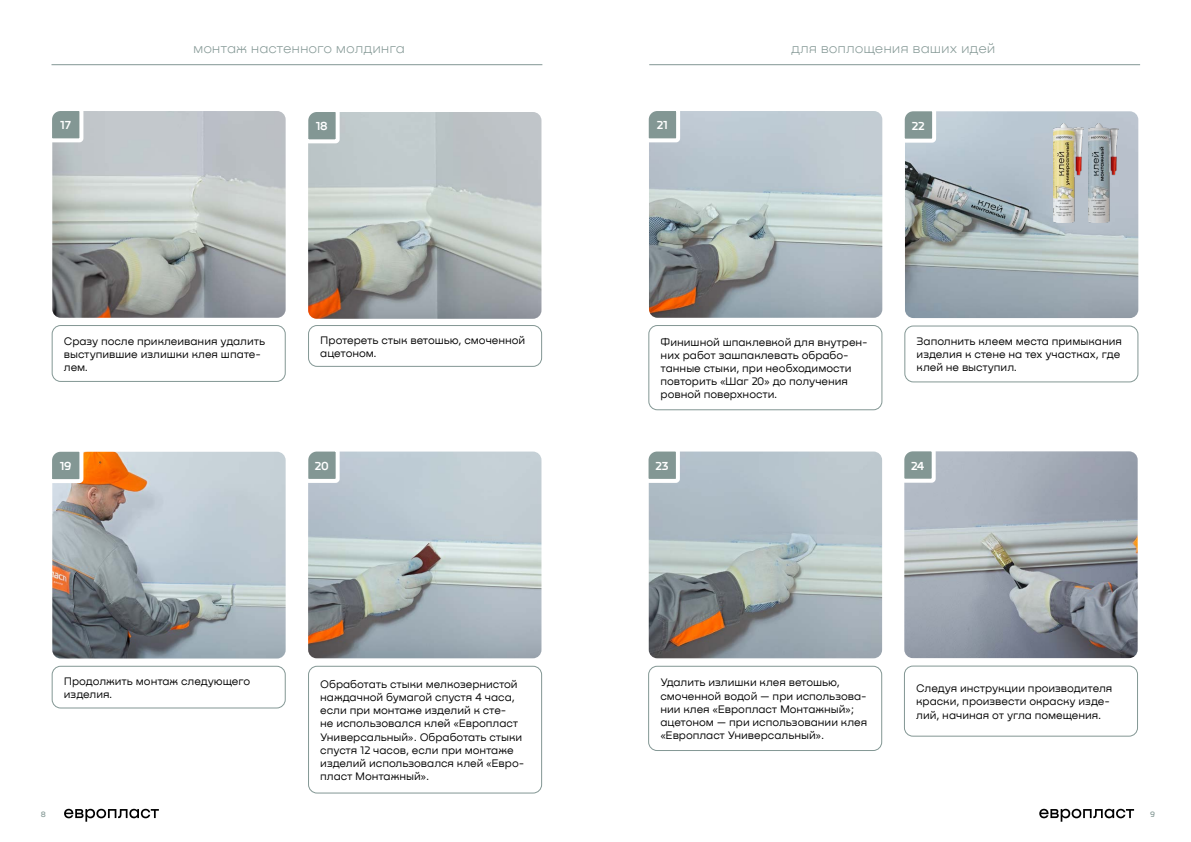
<style>
.page{position:relative;width:1191px;height:842px;background:#fff}
.page>*{position:absolute;margin:0;border:0;box-sizing:border-box;transform-origin:0 0}
.t1{font:300 14px "Nekst";letter-spacing:-.005em;color:#839794}
.t2{font:600 12px "Nekst";letter-spacing:-.01em;color:#fff}
.t3{font:11px/13.2px "Nekst";letter-spacing:-.005em;color:#000}
.t4{font:500 8px "Nekst";color:#839794}
</style>
<div class="page">
<img style="left:52px;top:452px;width:234px;height:206px">
<img style="left:649px;top:111px;width:233px;height:207px">
<img style="left:52px;top:111px;width:234px;height:207px">
<svg style="left:52px;top:451px;width:33px;height:34px"></svg>
<svg style="left:648px;top:111px;width:34px;height:33px"></svg>
<svg style="left:52px;top:111px;width:33px;height:33px"></svg>
<div style="left:52px;top:666px;width:234px;height:42px;border:1px solid #839794;border-radius:9px"></div>
<div style="left:648px;top:325px;width:234px;height:85px;border:1px solid #839794;border-radius:9px"></div>
<div style="left:52px;top:325px;width:234px;height:57px;border:1px solid #839794;border-radius:9px"></div>
<img style="left:649px;top:451px;width:233px;height:207px">
<svg style="left:648px;top:451px;width:34px;height:34px"></svg>
<div style="left:648px;top:666px;width:234px;height:85px;border:1px solid #839794;border-radius:9px"></div>
<img style="left:905px;top:111px;width:233px;height:207px">
<svg style="left:904px;top:111px;width:34px;height:34px"></svg>
<div style="left:904px;top:326px;width:234px;height:56px;border:1px solid #839794;border-radius:9px"></div>
<img style="left:904px;top:451px;width:233px;height:207px">
<svg style="left:904px;top:451px;width:33px;height:34px"></svg>
<div style="left:904px;top:666px;width:234px;height:70px;border:1px solid #839794;border-radius:9px"></div>
<img style="left:308px;top:112px;width:233px;height:207px">
<img style="left:308px;top:452px;width:233px;height:206px">
<svg style="left:308px;top:112px;width:34px;height:33px"></svg>
<svg style="left:308px;top:451px;width:34px;height:34px"></svg>
<div style="left:308px;top:325px;width:234px;height:42px;border:1px solid #839794;border-radius:9px"></div>
<div style="left:308px;top:666px;width:234px;height:127px;border:1px solid #839794;border-radius:9px"></div>
<hr style="left:51px;top:64px;width:491px;height:1px;background:#839794">
<hr style="left:649px;top:64px;width:491px;height:1px;background:#839794">
<svg style="left:64px;top:809px;width:95px;height:12px"></svg>
<svg style="left:1039px;top:809px;width:95px;height:12px"></svg>
<img style="left:1053px;top:124px;width:30px;height:98px">
<img style="left:1088px;top:124px;width:30px;height:99px">
<p class="t1" style="left:193px;top:41px;width:213px">монтаж настенного молдинга</p>
<p class="t1" style="left:791px;top:41px;width:206px">для воплощения ваших идей</p>
<p class="t2" style="left:60px;top:118px;width:12px">17</p>
<p class="t2" style="left:657px;top:118px;width:13px">21</p>
<p class="t2" style="left:316px;top:119px;width:13px">18</p>
<p class="t2" style="left:911px;top:118px;width:15px">22</p>
<p class="t3" style="left:64px;top:334px;width:203px">Сразу после приклеивания удалить выступившие излишки клея шпате&shy;лем.</p>
<p class="t2" style="left:60px;top:459px;width:13px">19</p>
<p class="t3" style="left:320px;top:333px;width:207px">Протереть стык ветошью, смоченной ацетоном.</p>
<p class="t2" style="left:315px;top:459px;width:16px">20</p>
<p class="t3" style="left:660px;top:335px;width:209px">Финишной шпаклевкой для внутрен&shy;них работ зашпаклевать обрабо&shy;танные стыки, при необходимости повторить «Шаг 20» до получения ровной поверхности.</p>
<p class="t2" style="left:655px;top:459px;width:15px">23</p>
<p class="t3" style="left:916px;top:334px;width:207px">Заполнить клеем места примыкания изделия к стене на тех участках, где клей не выступил.</p>
<p class="t2" style="left:911px;top:458px;width:15px">24</p>
<p class="t3" style="left:64px;top:674px;width:188px">Продолжить монтаж следующего изделия.</p>
<p class="t3" style="left:320px;top:677px;width:205px">Обработать стыки мелкозернистой наждачной бумагой спустя 4 часа, если при монтаже изделий к сте-<br>не использовался клей «Европласт<br>Универсальный». Обработать стыки спустя 12 часов, если при монтаже изделий использовался клей «Евро&shy;пласт Монтажный».</p>
<p class="t3" style="left:660px;top:676px;width:208px">Удалить излишки клея ветошью, смоченной водой — при использова&shy;нии клея «Европласт Монтажный»; ацетоном — при использовании клея «Европласт Универсальный».</p>
<p class="t3" style="left:916px;top:682px;width:198px">Следуя инструкции производителя краски, произвести окраску изде&shy;лий, начиная от угла помещения.</p>
<p class="t4" style="left:41px;top:810px;width:7px">8</p>
<p class="t4" style="left:1150px;top:810px;width:6px">9</p>
</div>
